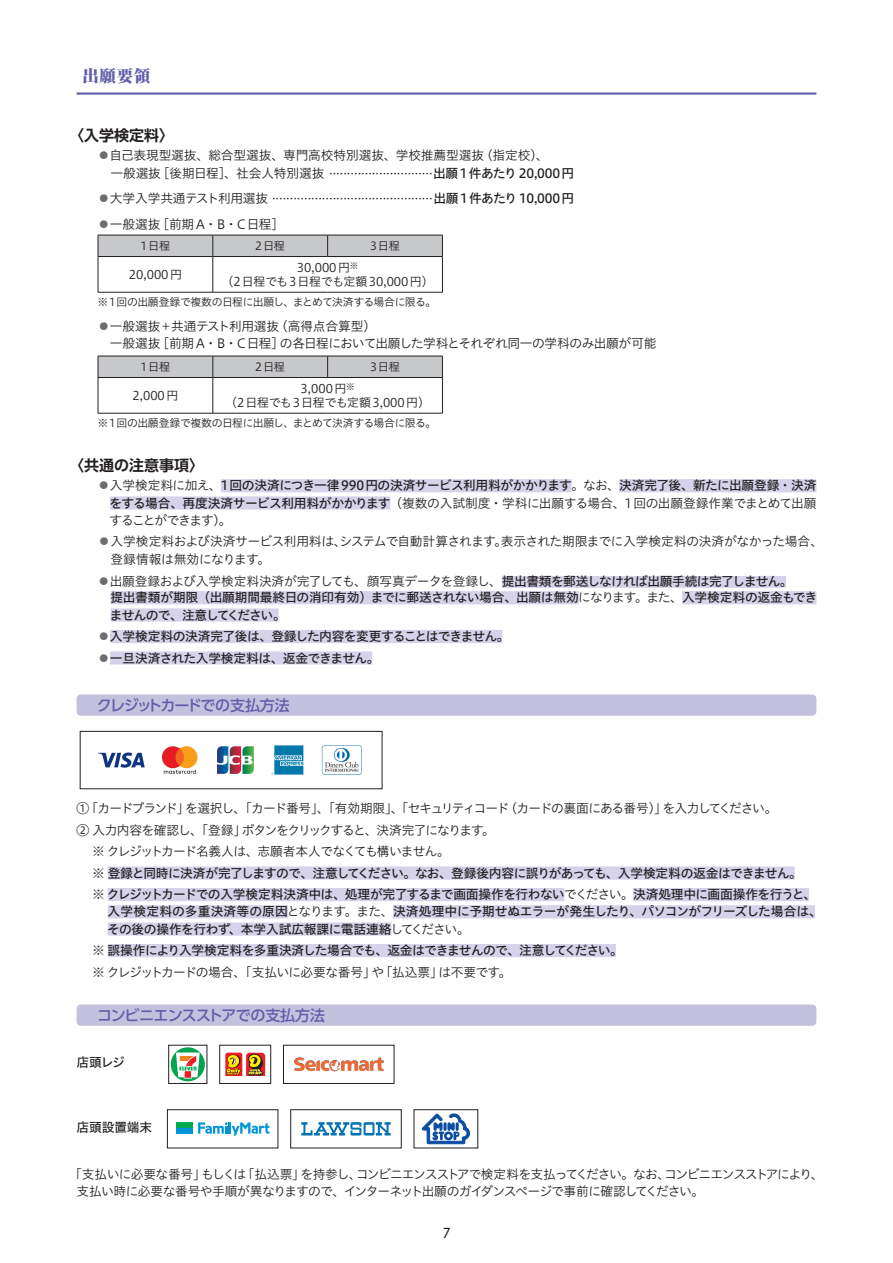
<style>
.page{position:relative;width:893px;height:1263px;background:#fff}
.page>*{position:absolute;margin:0;border:0;box-sizing:border-box;transform-origin:0 0}
.t1{font:800 expanded 16.5px "Ryumin Pro";color:#625ea9}
.t2{font:700 15px "UD Shin Go Pro De";color:#231f20}
.t3{font:500 15px "UD Shin Go Pro";letter-spacing:-.05em;color:#625ea9}
.t4{font:500 15px "UD Shin Go Pro";letter-spacing:-.085em;color:#625ea9}
.t5{font:13.5px "Hiragino UD Sans Std W4";color:#231f20}
.t6{font:12.75px/21.5px "Hiragino UD Sans Std N W5";letter-spacing:-.035em;color:#231f20}
.t7{font:12.75px/17.2px "Hiragino UD Sans Std N W3";letter-spacing:-.045em;color:#231f20}
.t8{font:12.75px/17.2px "Hiragino UD Sans Std N W3";letter-spacing:-.07em;color:#231f20}
.t9{font:12.75px "Hiragino UD Sans Std N W3";letter-spacing:-.085em;color:#231f20}
.t10{font:12.75px/17.2px "Hiragino UD Sans Std N W5";letter-spacing:-.01em;color:#231f20}
.t11{font:12.75px "Hiragino UD Sans Std N W3";letter-spacing:-.02em;color:#231f20}
.t12{font:12.75px "Hiragino UD Sans Std N W3";letter-spacing:-.01em;color:#231f20}
.t13{font:12px/13.5px "Hiragino UD Sans Std N W3";color:#231f20;text-align:center}
.t14{font:11.25px "Hiragino UD Sans Std N W3";letter-spacing:.03em;color:#231f20}
.t15{font:10.8px "Hiragino UD Sans Std N W3";letter-spacing:-.045em;color:#231f20}
.t16{font:8.85px "Hiragino UD Sans Std N W3";color:#231f20}
.s1{font-family:"UD Shin Go Pro De";font-weight:700;color:#6c6d70}
.s2{font-size:12.75px}
.s3{font-family:"Hiragino UD Sans Std N W5";font-size:12.75px}
.s4{font-family:"UD Shin Go Pro De";font-weight:700;font-size:12.75px;color:#6c6d70}
.s5{font-family:"Hiragino UD Sans Std N W3"}
.s6{font-family:"Hiragino UD Sans Std N W5"}
</style>
<div class="page">
<hr style="left:77px;top:92px;width:739px;height:3px;background:#625ea9">
<div style="left:221px;top:479px;width:351px;height:13px;background:#d5d3e9"></div>
<div style="left:619px;top:479px;width:197px;height:13px;background:#d5d3e9"></div>
<div style="left:110px;top:496px;width:280px;height:14px;background:#d5d3e9"></div>
<div style="left:502px;top:576px;width:284px;height:12px;background:#d5d3e9"></div>
<div style="left:111px;top:591px;width:468px;height:13px;background:#d5d3e9"></div>
<div style="left:682px;top:591px;width:134px;height:13px;background:#d5d3e9"></div>
<div style="left:111px;top:608px;width:168px;height:14px;background:#d5d3e9"></div>
<div style="left:110px;top:630px;width:392px;height:13px;background:#d5d3e9"></div>
<div style="left:110px;top:651px;width:262px;height:14px;background:#d5d3e9"></div>
<div style="left:108px;top:866px;width:687px;height:14px;background:#d5d3e9"></div>
<div style="left:108px;top:888px;width:456px;height:13px;background:#d5d3e9"></div>
<div style="left:633px;top:888px;width:176px;height:13px;background:#d5d3e9"></div>
<div style="left:108px;top:905px;width:180px;height:13px;background:#d5d3e9"></div>
<div style="left:393px;top:905px;width:422px;height:13px;background:#d5d3e9"></div>
<div style="left:108px;top:922px;width:283px;height:14px;background:#d5d3e9"></div>
<div style="left:108px;top:944px;width:508px;height:13px;background:#d5d3e9"></div>
<svg style="left:98px;top:235px;width:345px;height:57px"></svg>
<hr style="left:98px;top:256px;width:115px;height:1px;background:#231f20">
<hr style="left:98px;top:257px;width:1px;height:35px;background:#231f20">
<hr style="left:213px;top:256px;width:115px;height:1px;background:#231f20">
<hr style="left:213px;top:257px;width:1px;height:35px;background:#231f20">
<hr style="left:328px;top:256px;width:115px;height:1px;background:#231f20">
<hr style="left:442px;top:257px;width:1px;height:35px;background:#231f20">
<hr style="left:98px;top:292px;width:115px;height:1px;background:#231f20">
<hr style="left:213px;top:292px;width:115px;height:1px;background:#231f20">
<hr style="left:328px;top:292px;width:115px;height:1px;background:#231f20">
<svg style="left:98px;top:356px;width:345px;height:57px"></svg>
<hr style="left:98px;top:377px;width:115px;height:1px;background:#231f20">
<hr style="left:98px;top:378px;width:1px;height:35px;background:#231f20">
<hr style="left:213px;top:377px;width:115px;height:1px;background:#231f20">
<hr style="left:213px;top:378px;width:1px;height:35px;background:#231f20">
<hr style="left:328px;top:377px;width:115px;height:1px;background:#231f20">
<hr style="left:442px;top:378px;width:1px;height:35px;background:#231f20">
<hr style="left:98px;top:413px;width:115px;height:1px;background:#231f20">
<hr style="left:213px;top:413px;width:115px;height:1px;background:#231f20">
<hr style="left:328px;top:413px;width:115px;height:1px;background:#231f20">
<div style="left:77px;top:694px;width:739px;height:22px;background:#c4c1df;border-radius:4px"></div>
<svg style="left:217px;top:746px;width:37px;height:28px"></svg>
<svg style="left:98px;top:752px;width:47px;height:16px"></svg>
<svg style="left:322px;top:745px;width:40px;height:30px"></svg>
<svg style="left:271px;top:745px;width:33px;height:30px"></svg>
<svg style="left:162px;top:746px;width:35px;height:28px"></svg>
<div style="left:80px;top:731px;width:302px;height:58px;border:1px solid #231f20"></div>
<div style="left:77px;top:1004px;width:739px;height:22px;background:#c4c1df;border-radius:4px"></div>
<svg style="left:171px;top:1047px;width:34px;height:34px"></svg>
<svg style="left:176px;top:1052px;width:24px;height:26px"></svg>
<div style="left:168px;top:1045px;width:39px;height:39px;border:1px solid #231f20"></div>
<svg style="left:225px;top:1053px;width:40px;height:23px"></svg>
<div style="left:219px;top:1045px;width:52px;height:39px;border:1px solid #231f20"></div>
<img style="left:294px;top:1057px;width:89px;height:14px">
<div style="left:283px;top:1045px;width:111px;height:39px;border:1px solid #231f20"></div>
<div style="left:176px;top:1122px;width:16px;height:5px;background:#00ab4d"></div>
<div style="left:176px;top:1129px;width:16px;height:5px;background:#0095d9"></div>
<svg style="left:198px;top:1122px;width:71px;height:14px"></svg>
<div style="left:167px;top:1109px;width:111px;height:39px;border:1px solid #231f20"></div>
<svg style="left:301px;top:1122px;width:90px;height:13px"></svg>
<div style="left:290px;top:1109px;width:111px;height:39px;border:1px solid #231f20"></div>
<svg style="left:422px;top:1114px;width:48px;height:31px"></svg>
<div style="left:414px;top:1109px;width:64px;height:39px;border:1px solid #231f20"></div>
<p class="t1" style="left:83px;top:63px;width:69px">出願要領</p>
<p class="t2" style="left:69px;top:123px;width:107px">〈入学検定料〉</p>
<p class="t12" style="left:98px;top:146px;width:453px"><span class="s1">◦</span>自己表現型選抜、総合型選抜、専門高校特別選抜、学校推薦型選抜（指定校）、</p>
<p class="t16" style="left:110px;top:166px;width:465px"><span class="s2">一般選抜［後期日程］、社会人特別選抜</span>・・・・・・・・・・・・・・・・・・・・・・・・・・・・・<span class="s3">出願1 件あたり 20,000 円</span></p>
<p class="t16" style="left:98px;top:192px;width:478px"><span class="s4">◦</span><span class="s2">大学入学共通テスト利用選抜</span>・・・・・・・・・・・・・・・・・・・・・・・・・・・・・・・・・・・・・・・・・・・・・<span class="s3">出願1 件あたり 10,000 円</span></p>
<p class="t12" style="left:98px;top:215px;width:188px"><span class="s1">◦</span>一般選抜［前期A・B・C日程］</p>
<p class="t14" style="left:140px;top:237px;width:32px">1日程</p>
<p class="t14" style="left:255px;top:237px;width:32px">2日程</p>
<p class="t14" style="left:370px;top:237px;width:32px">3日程</p>
<p class="t13" style="left:129px;top:267px;width:55px">20,000円</p>
<p class="t13" style="left:221px;top:260px;width:214px">30,000円<sup>※<br></sup>（2日程でも3日程でも定額30,000円）</p>
<p class="t15" style="left:97px;top:294px;width:340px">※1回の出願登録で複数の日程に出願し、まとめて決済する場合に限る。</p>
<p class="t7" style="left:110px;top:316px;width:548px;text-indent:-12px"><span class="s1">◦</span>一般選抜+共通テスト利用選抜（高得点合算型）<br>一般選抜［前期A・B・C日程］の各日程において出願した学科とそれぞれ同一の学科のみ出願が可能</p>
<p class="t14" style="left:140px;top:358px;width:32px">1日程</p>
<p class="t14" style="left:255px;top:358px;width:32px">2日程</p>
<p class="t14" style="left:370px;top:358px;width:32px">3日程</p>
<p class="t13" style="left:133px;top:388px;width:47px">2,000円</p>
<p class="t13" style="left:225px;top:381px;width:207px">3,000円<sup>※<br></sup>（2日程でも3日程でも定額3,000円）</p>
<p class="t15" style="left:97px;top:415px;width:340px">※1回の出願登録で複数の日程に出願し、まとめて決済する場合に限る。</p>
<p class="t2" style="left:69px;top:453px;width:136px">〈共通の注意事項〉</p>
<p class="t6" style="left:98px;top:474px;width:720px"><span class="s1">◦</span><span class="s5">入学検定料に加え、</span>1回の決済につき一律990円の決済サービス利用料がかかります<span class="s5">。なお、</span>決済完了後、新たに出願登録・決済</p>
<p class="t7" style="left:110px;top:493px;width:708px"><span class="s6">をする場合、再度決済サービス利用料がかかります</span>（複数の入試制度・学科に出願する場合、1回の出願登録作業でまとめて出願することができます）。</p>
<p class="t7" style="left:111px;top:532px;width:714px;text-indent:-13px"><span class="s1">◦</span>入学検定料および決済サービス利用料は、システムで自動計算されます。表示された期限までに入学検定料の決済がなかった場合、登録情報は無効になります。</p>
<p class="t11" style="left:98px;top:571px;width:697px"><span class="s1">◦</span>出願登録および入学検定料決済が完了しても、顔写真データを登録し、<span class="s6">提出書類を郵送しなければ出願手続は完了しません。</span></p>
<p class="t6" style="left:110px;top:588px;width:709px;line-height:17.2px">提出書類が期限（出願期間最終日の消印有効）までに郵送されない場合、出願は無効<span class="s5">になります。また、</span>入学検定料の返金もできませんので、注意してください。</p>
<p class="t6" style="left:98px;top:625px;width:414px"><span class="s1">◦</span>入学検定料の決済完了後は、登録した内容を変更することはできません。<span class="s1">◦</span>一旦決済された入学検定料は、返金できません。</p>
<p class="t4" style="left:97px;top:693px;width:194px">クレジットカードでの支払方法</p>
<p class="t9" style="left:77px;top:799px;width:702px">①「カードブランド」を選択し、「カード番号」、「有効期限」、「セキュリティコード（カードの裏面にある番号）」を入力してください。</p>
<p class="t9" style="left:77px;top:820px;width:420px">② 入力内容を確認し、「登録」ボタンをクリックすると、決済完了になります。</p>
<p class="t8" style="left:92px;top:842px;width:359px">※ クレジットカード名義人は、志願者本人でなくても構いません。</p>
<p class="t6" style="left:92px;top:861px;width:726px"><span class="s5">※</span> 登録と同時に決済が完了しますので、注意してください。なお、登録後内容に誤りがあっても、入学検定料の返金はできません。<span class="s5">※</span> クレジットカードでの入学検定料決済中は、処理が完了するまで画面操作を行わない<span class="s5">でください。</span>決済処理中に画面操作を行うと、</p>
<p class="t10" style="left:107px;top:902px;width:716px">入学検定料の多重決済等の原因<span class="s5">となります。また、</span>決済処理中に予期せぬエラーが発生したり、パソコンがフリーズした場合は、その後の操作を行わず、本学入試広報課に電話連絡<span class="s5">してください。</span></p>
<p class="t6" style="left:92px;top:939px;width:532px"><span class="s5">※</span> 誤操作により入学検定料を多重決済した場合でも、返金はできませんので、注意してください。</p>
<p class="t7" style="left:92px;top:962px;width:421px">※ クレジットカードの場合、「支払いに必要な番号」や「払込票」は不要です。</p>
<p class="t3" style="left:97px;top:1003px;width:230px">コンビニエンスストアでの支払方法</p>
<p class="t6" style="left:76px;top:1051px;width:91px">店頭レジ　　 　</p>
<p class="t6" style="left:76px;top:1115px;width:90px">店頭設置端末　</p>
<p class="t8" style="left:76px;top:1165px;width:749px;text-indent:-7px">「支払いに必要な番号」もしくは「払込票」を持参し、コンビニエンスストアで検定料を支払ってください。なお、コンビニエンスストアにより、支払い時に必要な番号や手順が異なりますので、インターネット出願のガイダンスページで事前に確認してください。</p>
<p class="t5" style="left:442px;top:1223px;width:10px">7</p>
</div>
